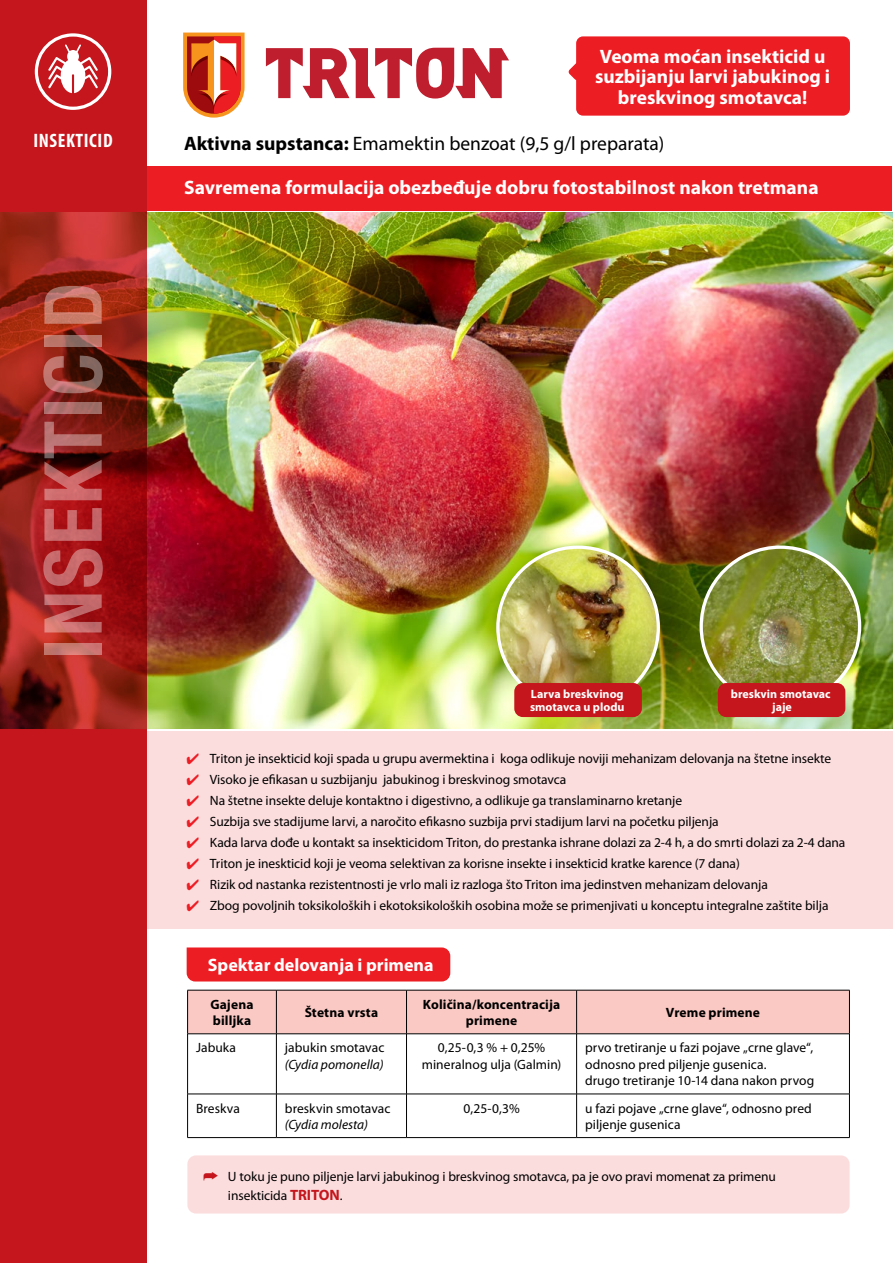
<style>
.page{position:relative;width:893px;height:1263px;background:#fff}
.page>*{position:absolute;margin:0;border:0;box-sizing:border-box;transform-origin:0 0}
.t1{font:700 19.5px/20.7px "Myriad Pro";color:#fff;text-align:center}
.t2{font:19.5px "Myriad Pro";color:#000}
.t3{font:700 condensed 19.5px "Myriad Pro";letter-spacing:.03em;color:#fff}
.t4{font:700 18px "Myriad Pro";color:#fff}
.t5{font:15px/21px "Zapf Dingbats";color:#ed1d24;text-align:justify}
.t6{font:13.5px/21px "Myriad Pro";letter-spacing:-.005em;color:#000}
.t7{font:700 13.5px/16.5px "Myriad Pro";letter-spacing:.01em;color:#000}
.t8{font:italic 13.5px "Myriad Pro";color:#000}
.t9{font:700 12px/13.5px "Myriad Pro";color:#fff;text-align:center}
.s1{font-weight:700}
.s2{font-weight:700;font-size:15px;color:#c4161c}
</style>
<div class="page">
<div style="left:124px;top:167px;width:768px;height:44px;background:#ed1d24"></div>
<div style="left:187px;top:1155px;width:663px;height:58px;background:#fcddde;border-radius:9px"></div>
<div style="left:0;top:0;width:146px;height:1263px;background:#c4161c"></div>
<img style="left:146px;top:212px;width:747px;height:516px">
<svg style="left:35px;top:33px;width:76px;height:77px"></svg>
<svg style="left:568px;top:63px;width:8px;height:17px"></svg>
<div style="left:576px;top:36px;width:274px;height:80px;background:#ed1d24;border-radius:7px"></div>
<div style="left:187px;top:947px;width:263px;height:34px;background:#ed1d24"></div>
<svg style="left:0;top:212px;width:146px;height:516px;background:#931f17"></svg>
<svg style="left:44px;top:643px;width:58px;height:12px"></svg>
<svg style="left:44px;top:594px;width:58px;height:38px;background:#bc5657"></svg>
<svg style="left:43px;top:549px;width:60px;height:38px;background:#b84447"></svg>
<svg style="left:44px;top:508px;width:58px;height:33px;background:#bd494d"></svg>
<svg style="left:44px;top:422px;width:58px;height:78px;background:#973f3e"></svg>
<svg style="left:44px;top:403px;width:58px;height:11px"></svg>
<svg style="left:43px;top:356px;width:60px;height:37px;background:#86463e"></svg>
<svg style="left:44px;top:335px;width:58px;height:11px"></svg>
<svg style="left:44px;top:286px;width:58px;height:38px;background:#ba5f4d"></svg>
<svg style="left:266px;top:48px;width:243px;height:51px"></svg>
<svg style="left:183px;top:33px;width:62px;height:85px"></svg>
<div style="left:188px;top:991px;width:661px;height:42px;background:#fbc9c4"></div>
<svg style="left:188px;top:1034px;width:661px;height:103px"></svg>
<hr style="left:187px;top:990px;width:89px;height:1px;background:#000">
<hr style="left:187px;top:990px;width:1px;height:43px;background:#000">
<hr style="left:276px;top:990px;width:130px;height:1px;background:#000">
<hr style="left:276px;top:990px;width:1px;height:43px;background:#000">
<hr style="left:406px;top:990px;width:171px;height:1px;background:#000">
<hr style="left:406px;top:990px;width:1px;height:43px;background:#000">
<hr style="left:577px;top:990px;width:273px;height:1px;background:#000">
<hr style="left:576px;top:990px;width:1px;height:43px;background:#000">
<hr style="left:849px;top:990px;width:1px;height:43px;background:#000">
<hr style="left:187px;top:1033px;width:89px;height:1px;background:#000">
<hr style="left:187px;top:1034px;width:1px;height:60px;background:#000">
<hr style="left:276px;top:1033px;width:130px;height:1px;background:#000">
<hr style="left:276px;top:1034px;width:1px;height:60px;background:#000">
<hr style="left:406px;top:1033px;width:171px;height:1px;background:#000">
<hr style="left:406px;top:1034px;width:1px;height:60px;background:#000">
<hr style="left:577px;top:1033px;width:273px;height:1px;background:#000">
<hr style="left:576px;top:1034px;width:1px;height:60px;background:#000">
<hr style="left:849px;top:1034px;width:1px;height:60px;background:#000">
<hr style="left:187px;top:1094px;width:89px;height:1px;background:#000">
<hr style="left:187px;top:1094px;width:1px;height:43px;background:#000">
<hr style="left:276px;top:1094px;width:130px;height:1px;background:#000">
<hr style="left:276px;top:1094px;width:1px;height:43px;background:#000">
<hr style="left:406px;top:1094px;width:171px;height:1px;background:#000">
<hr style="left:406px;top:1094px;width:1px;height:43px;background:#000">
<hr style="left:577px;top:1094px;width:273px;height:1px;background:#000">
<hr style="left:576px;top:1094px;width:1px;height:43px;background:#000">
<hr style="left:849px;top:1094px;width:1px;height:43px;background:#000">
<hr style="left:187px;top:1137px;width:89px;height:1px;background:#000">
<hr style="left:276px;top:1137px;width:130px;height:1px;background:#000">
<hr style="left:406px;top:1137px;width:171px;height:1px;background:#000">
<hr style="left:577px;top:1137px;width:273px;height:1px;background:#000">
<div style="left:146px;top:731px;width:747px;height:198px;background:#fcddde"></div>
<img style="left:701px;top:547px;width:159px;height:158px;border-radius:79px">
<img style="left:498px;top:547px;width:160px;height:161px;border-radius:80px">
<div style="left:718px;top:683px;width:127px;height:34px;background:#c4161c;border-radius:9px"></div>
<div style="left:514px;top:683px;width:128px;height:34px;background:#c4161c;border-radius:9px"></div>
<h1 class="t1" style="left:595px;top:46px;width:237px">Veoma moćan insekticid u suzbijanju larvi jabukinog i breskvinog smotavca!</h1>
<h1 class="t3" style="left:34px;top:130px;width:81px">INSEKTICID</h1>
<h1 class="t2" style="left:184px;top:133px;width:482px"><span class="s1">Aktivna supstanca:</span> Emamektin benzoat (9,5 g/l preparata)</h1>
<h1 class="t1" style="left:184px;top:177px;width:636px">Savremena formulacija obezbeđuje dobru fotostabilnost nakon tretmana</h1>
<p class="t9" style="left:530px;top:687px;width:96px;text-align:left">Larva breskvinog smotavca u plodu</p>
<p class="t9" style="left:731px;top:687px;width:101px">breskvin smotavac jaje</p>
<p class="t5" style="left:187px;top:748px;width:14px">✔ ✔ ✔ ✔ ✔ ✔ ✔ ✔</p>
<p class="t6" style="left:210px;top:748px;width:637px">Triton je insekticid koji spada u grupu avermektina i koga odlikuje noviji mehanizam delovanja na štetne insekte Visoko je efikasan u suzbijanju jabukinog i breskvinog smotavca<br>Na štetne insekte deluje kontaktno i digestivno, a odlikuje ga translaminarno kretanje<br>Suzbija sve stadijume larvi, a naročito efikasno suzbija prvi stadijum larvi na početku piljenja<br>Kada larva dođe u kontakt sa insekticidom Triton, do prestanka ishrane dolazi za 2-4 h, a do smrti dolazi za 2-4 dana Triton je ineskticid koji je veoma selektivan za korisne insekte i insekticid kratke karence (7 dana)<br>Rizik od nastanka rezistentnosti je vrlo mali iz razloga što Triton ima jedinstven mehanizam delovanja<br>Zbog povoljnih toksikoloških i ekotoksikoloških osobina može se primenjivati u konceptu integralne zaštite bilja</p>
<h2 class="t4" style="left:208px;top:955px;width:227px">Spektar delovanja i primena</h2>
<p class="t7" style="left:210px;top:996px;width:45px">Gajena billjka</p>
<p class="t7" style="left:305px;top:1004px;width:75px">Štetna vrsta</p>
<p class="t7" style="left:423px;top:996px;width:139px;text-align:center">Količina/koncentracija primene</p>
<p class="t7" style="left:666px;top:1004px;width:96px">Vreme primene</p>
<p class="t6" style="left:196px;top:1038px;width:41px">Jabuka</p>
<p class="t6" style="left:285px;top:1038px;width:101px">jabukin smotavac</p>
<p class="t8" style="left:285px;top:1057px;width:100px">(Cydia pomonella)</p>
<p class="t6" style="left:422px;top:1040px;width:141px;line-height:16.5px;text-align:center">0,25-0,3 % + 0,25% mineralnog ulja (Galmin)</p>
<p class="t6" style="left:585px;top:1040px;width:231px;line-height:16.5px">prvo tretiranje u fazi pojave „crne glave“, odnosno pred piljenje gusenica.<br>drugo tretiranje 10-14 dana nakon prvog</p>
<p class="t6" style="left:196px;top:1098px;width:45px">Breskva</p>
<p class="t6" style="left:285px;top:1098px;width:107px">breskvin smotavac</p>
<p class="t8" style="left:285px;top:1117px;width:84px">(Cydia molesta)</p>
<p class="t6" style="left:463px;top:1098px;width:58px">0,25-0,3%</p>
<p class="t6" style="left:585px;top:1100px;width:228px;line-height:16.5px">u fazi pojave „crne glave“, odnosno pred piljenje gusenica</p>
<p class="t6" style="left:228px;top:1167px;width:550px;line-height:19.5px">U toku je puno piljenje larvi jabukinog i breskvinog smotavca, pa je ovo pravi momenat za primenu insekticida <span class="s2">TRITON</span>.</p>
</div>
